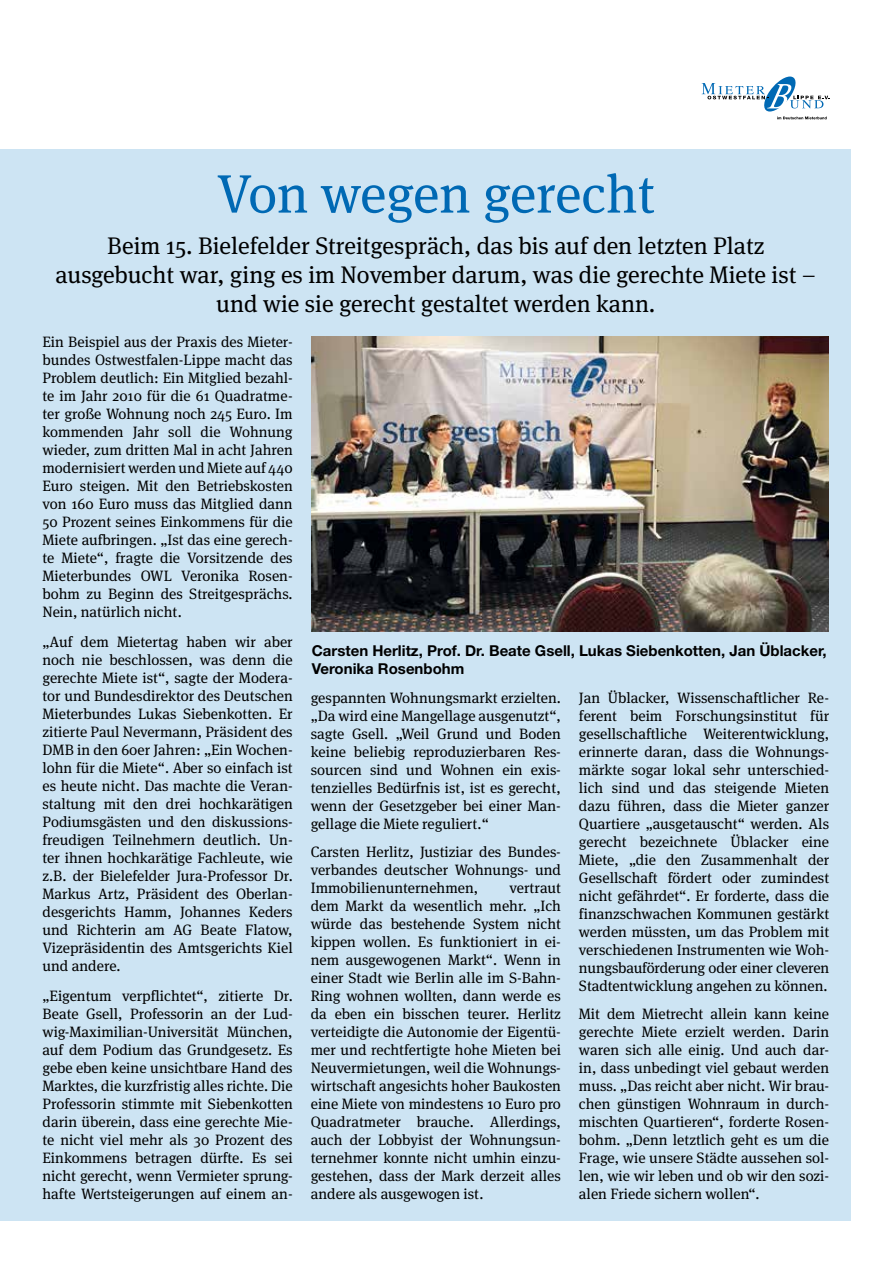
<style>
.page{position:relative;width:893px;height:1263px;background:#fff}
.page>*{position:absolute;margin:0;border:0;box-sizing:border-box;transform-origin:0 0}
.t1{font:54px "Meta Serif";letter-spacing:-.005em;color:#0069b4}
.t2{font:24px/28.8px "Meta Serif";color:#000;text-align:center}
.t3{font:15px/18px "Meta Serif";color:#000;text-align:justify}
.t4{font:700 15px/18px "Helvetica Neue";color:#000}
</style>
<div class="page">
<div style="left:0;top:149px;width:850px;height:1071px;background:#cde4f3"></div>
<svg style="left:702px;top:77px;width:127px;height:42px"></svg>
<img style="left:311px;top:336px;width:517px;height:295px">
<h1 class="t1" style="left:217px;top:163px;width:440px">Von wegen gerecht</h1>
<h2 class="t2" style="left:56px;top:231px;width:762px">Beim 15. Bielefelder Streitgespräch, das bis auf den letzten Platz ausgebucht war, ging es im November darum, was die gerechte Miete ist – und wie sie gerecht gestaltet werden kann.</h2>
<p class="t3" style="left:43px;top:333px;width:252px">Ein Beispiel aus der Praxis des Mieter&shy;bundes Ostwestfalen-Lippe macht das Problem deutlich: Ein Mitglied bezahl&shy;te im Jahr 2010 für die 61 Quadratme&shy;ter große Wohnung noch 245 Euro. Im kommenden Jahr soll die Wohnung wieder, zum dritten Mal in acht Jahren modernisiert werden und Miete auf 440<br>Euro steigen. Mit den Betriebskosten von 160 Euro muss das Mitglied dann 50 Prozent seines Einkommens für die Miete aufbringen. „Ist das eine gerech&shy;te Miete“, fragte die Vorsitzende des Mieterbundes OWL Veronika Rosen&shy;bohm zu Beginn des Streitgesprächs.<br>Nein, natürlich nicht.</p>
<p class="t3" style="left:43px;top:633px;width:252px">„Auf dem Mietertag haben wir aber noch nie beschlossen, was denn die gerechte Miete ist“, sagte der Modera&shy;tor und Bundesdirektor des Deutschen Mieterbundes Lukas Siebenkotten. Er zitierte Paul Nevermann, Präsident des DMB in den 60er Jahren: „Ein Wochen&shy;lohn für die Miete“. Aber so einfach ist es heute nicht. Das machte die Veran&shy;staltung mit den drei hochkarätigen Podiumsgästen und den diskussions&shy;freudigen Teilnehmern deutlich. Un&shy;ter ihnen hochkarätige Fachleute, wie z.B. der Bielefelder Jura-Professor Dr.<br>Markus Artz, Präsident des Oberlan&shy;desgerichts Hamm, Johannes Keders und Richterin am AG Beate Flatow, Vizepräsidentin des Amtsgerichts Kiel und andere.</p>
<p class="t3" style="left:43px;top:987px;width:252px">„Eigentum verpflichtet“, zitierte Dr.<br>Beate Gsell, Professorin an der Lud&shy;wig-Maximilian-Universität München, auf dem Podium das Grundgesetz. Es gebe eben keine unsichtbare Hand des Marktes, die kurzfristig alles richte. Die Professorin stimmte mit Siebenkotten darin überein, dass eine gerechte Mie&shy;te nicht viel mehr als 30 Prozent des Einkommens betragen dürfte. Es sei nicht gerecht, wenn Vermieter sprung&shy;hafte Wertsteigerungen auf einem an-</p>
<p class="t4" style="left:312px;top:641px;width:516px">Carsten Herlitz, Prof. Dr. Beate Gsell, Lukas Siebenkotten, Jan Üblacker,<br>Veronika Rosenbohm</p>
<p class="t3" style="left:311px;top:688px;width:252px">gespannten Wohnungsmarkt erzielten. „Da wird eine Mangellage ausgenutzt“, sagte Gsell. „Weil Grund und Boden keine beliebig reproduzierbaren Res&shy;sourcen sind und Wohnen ein exis&shy;tenzielles Bedürfnis ist, ist es gerecht, wenn der Gesetzgeber bei einer Man&shy;gellage die Miete reguliert.“</p>
<p class="t3" style="left:311px;top:843px;width:252px">Carsten Herlitz, Justiziar des Bundes&shy;verbandes deutscher Wohnungs- und Immobilienunternehmen,</p>
<p class="t3" style="left:311px;top:879px;width:252px;text-indent:199px">vertraut dem Markt da wesentlich mehr. „Ich würde das bestehende System nicht kippen wollen. Es funktioniert in ei&shy;nem ausgewogenen Markt“. Wenn in einer Stadt wie Berlin alle im S-Bahn-Ring wohnen wollten, dann werde es da eben ein bisschen teurer. Herlitz verteidigte die Autonomie der Eigentü&shy;mer und rechtfertigte hohe Mieten bei Neuvermietungen, weil die Wohnungs&shy;wirtschaft angesichts hoher Baukosten eine Miete von mindestens 10 Euro pro Quadratmeter brauche. Allerdings, auch der Lobbyist der Wohnungsun&shy;ternehmer konnte nicht umhin einzu&shy;gestehen, dass der Mark derzeit alles andere als ausgewogen ist.</p>
<p class="t3" style="left:579px;top:688px;width:252px">Jan Üblacker, Wissenschaftlicher Re&shy;ferent beim Forschungsinstitut für gesellschaftliche Weiterentwicklung, erinnerte daran, dass die Wohnungs&shy;märkte sogar lokal sehr unterschied&shy;lich sind und das steigende Mieten dazu führen, dass die Mieter ganzer Quartiere „ausgetauscht“ werden. Als gerecht bezeichnete Üblacker eine Miete, „die den Zusammenhalt der Gesellschaft fördert oder zumindest nicht gefährdet“. Er forderte, dass die finanzschwachen Kommunen gestärkt werden müssten, um das Problem mit verschiedenen Instrumenten wie Woh&shy;nungsbauförderung oder einer cleveren Stadtentwicklung angehen zu können.</p>
<p class="t3" style="left:579px;top:1005px;width:252px">Mit dem Mietrecht allein kann keine gerechte Miete erzielt werden. Darin waren sich alle einig. Und auch dar&shy;in, dass unbedingt viel gebaut werden muss. „Das reicht aber nicht. Wir brau&shy;chen günstigen Wohnraum in durch&shy;mischten Quartieren“, forderte Rosen&shy;bohm. „Denn letztlich geht es um die Frage, wie unsere Städte aussehen sol&shy;len, wie wir leben und ob wir den sozi&shy;alen Friede sichern wollen“.</p>
</div>
